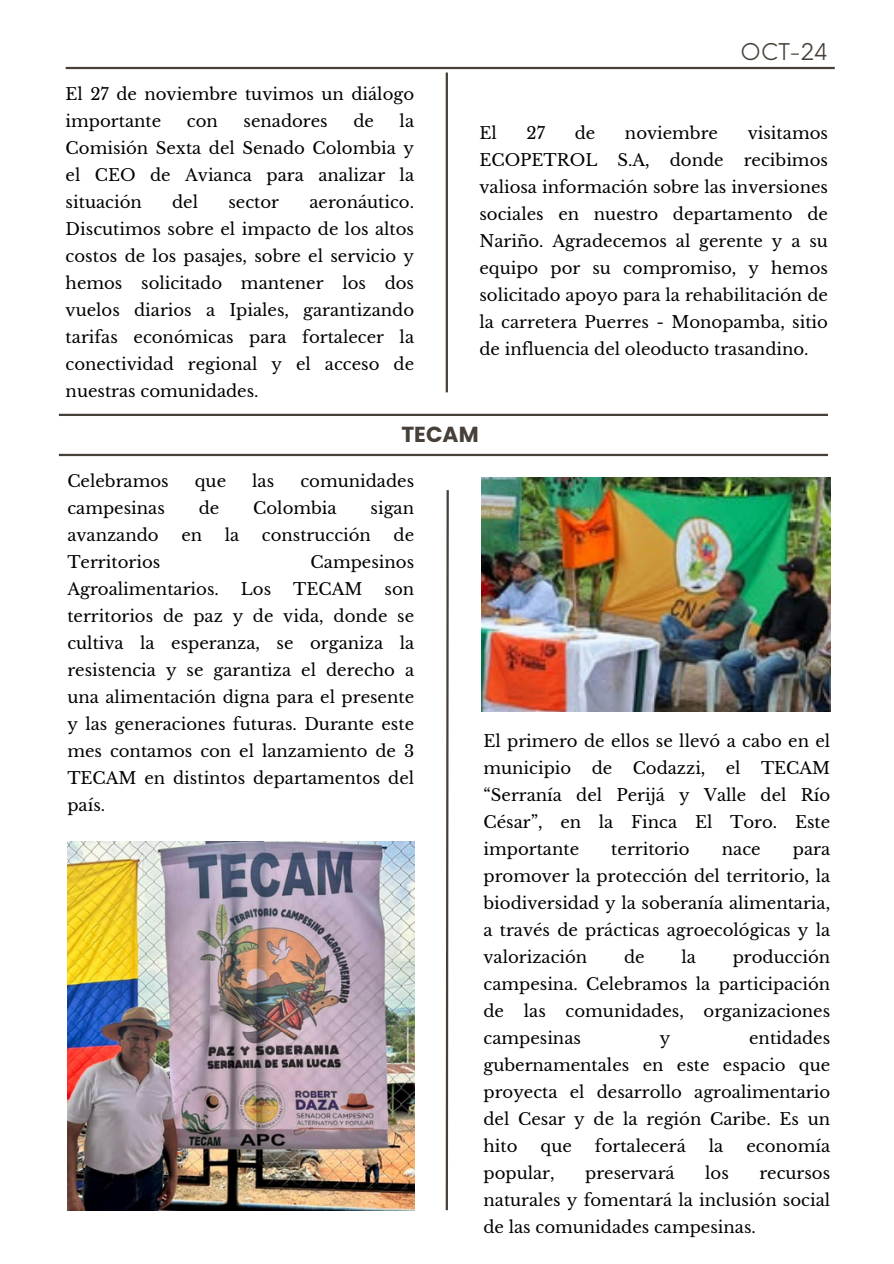
<style>
.page{position:relative;width:894px;height:1264px;background:#fff}
.page>*{position:absolute;margin:0;border:0;box-sizing:border-box;transform-origin:0 0}
.t1{font:22.5px "Neue Einstellung";color:#474038}
.t2{font:700 21.75px "Poppins";color:#474038}
.t3{font:16.5px/27px "Libre Baskerville";color:#000;text-align:justify}
</style>
<div class="page">
<hr style="left:445px;top:72px;width:3px;height:320px;background:#474038">
<hr style="left:66px;top:67px;width:768px;height:2px;background:#474038">
<hr style="left:59px;top:414px;width:768px;height:2px;background:#474038">
<hr style="left:59px;top:454px;width:768px;height:2px;background:#474038">
<img style="left:67px;top:841px;width:347px;height:369px">
<svg style="left:445px;top:490px;width:4px;height:721px"></svg>
<img style="left:481px;top:477px;width:349px;height:234px">
<h2 class="t3" style="left:66px;top:81px;width:350px">El 27 de noviembre tuvimos un diálogo importante</h2>
<h2 class="t3" style="left:66px;top:108px;width:350px;text-indent:334px">la Comisión Sexta del Senado Colombia y el CEO de Avianca para analizar la situación</h2>
<h2 class="t3" style="left:187px;top:108px;width:32px">con</h2>
<h2 class="t3" style="left:243px;top:108px;width:86px">senadores</h2>
<h2 class="t3" style="left:353px;top:108px;width:22px">de</h2>
<h2 class="t3" style="left:172px;top:189px;width:27px">del</h2>
<h2 class="t3" style="left:228px;top:189px;width:52px">sector</h2>
<h2 class="t3" style="left:66px;top:189px;width:350px;text-indent:244px">aeronáutico.<br>Discutimos sobre el impacto de los altos costos de los pasajes, sobre el servicio y hemos solicitado mantener los dos vuelos diarios a Ipiales, garantizando tarifas económicas para fortalecer la conectividad regional y el acceso de nuestras comunidades.</h2>
<p class="t1" style="left:740px;top:32px;width:89px">OCT-24</p>
<p class="t3" style="left:479px;top:120px;width:19px">El</p>
<p class="t3" style="left:526px;top:120px;width:20px">27</p>
<p class="t3" style="left:574px;top:120px;width:22px">de</p>
<p class="t3" style="left:624px;top:120px;width:95px">noviembre</p>
<p class="t3" style="left:479px;top:120px;width:350px;text-indent:268px">visitamos ECOPETROL S.A, donde recibimos valiosa información sobre las inversiones sociales en nuestro departamento de Nariño. Agradecemos al gerente y a su equipo por su compromiso, y hemos solicitado apoyo para la rehabilitación de la carretera Puerres - Monopamba, sitio de influencia del oleoducto trasandino.</p>
<p class="t2" style="left:401px;top:419px;width:79px">TECAM</p>
<p class="t3" style="left:67px;top:467px;width:103px">Celebramos</p>
<p class="t3" style="left:195px;top:467px;width:33px">que</p>
<p class="t3" style="left:252px;top:467px;width:23px">las</p>
<p class="t3" style="left:300px;top:467px;width:115px">comunidades</p>
<p class="t3" style="left:67px;top:494px;width:99px">campesinas</p>
<p class="t3" style="left:199px;top:494px;width:22px">de</p>
<p class="t3" style="left:253px;top:494px;width:85px">Colombia</p>
<p class="t3" style="left:370px;top:494px;width:45px">sigan</p>
<p class="t3" style="left:67px;top:521px;width:93px">avanzando</p>
<p class="t3" style="left:181px;top:521px;width:22px">en</p>
<p class="t3" style="left:225px;top:521px;width:16px">la</p>
<p class="t3" style="left:262px;top:521px;width:111px">construcción</p>
<p class="t3" style="left:393px;top:521px;width:22px">de</p>
<p class="t3" style="left:67px;top:548px;width:94px">Territorios</p>
<p class="t3" style="left:310px;top:548px;width:105px">Campesinos</p>
<p class="t3" style="left:67px;top:575px;width:153px">Agroalimentarios.</p>
<p class="t3" style="left:241px;top:575px;width:32px">Los</p>
<p class="t3" style="left:293px;top:575px;width:71px">TECAM</p>
<p class="t3" style="left:67px;top:575px;width:348px;text-indent:317px">son territorios de paz y de vida, donde se cultiva la esperanza, se organiza la resistencia y se garantiza el derecho a una alimentación digna para el presente y las generaciones futuras. Durante este mes contamos con el lanzamiento de 3<br>TECAM en distintos departamentos del país.</p>
<p class="t3" style="left:483px;top:728px;width:348px">El primero de ellos se llevó a cabo en el municipio de Codazzi, el TECAM “Serranía del Perijá y Valle del Río César”, en la Finca El Toro. Este importante</p>
<p class="t3" style="left:611px;top:836px;width:80px">territorio</p>
<p class="t3" style="left:721px;top:836px;width:40px">nace</p>
<p class="t3" style="left:483px;top:836px;width:348px;text-indent:309px">para promover la protección del territorio, la biodiversidad y la soberanía alimentaria, a través de prácticas agroecológicas y la valorización</p>
<p class="t3" style="left:483px;top:944px;width:348px;text-indent:249px">producción campesina. Celebramos la participación de las comunidades, organizaciones campesinas</p>
<p class="t3" style="left:624px;top:944px;width:22px">de</p>
<p class="t3" style="left:681px;top:944px;width:16px">la</p>
<p class="t3" style="left:483px;top:1025px;width:348px;text-indent:265px">entidades gubernamentales en este espacio que proyecta el desarrollo agroalimentario del Cesar y de la región Caribe. Es un hito</p>
<p class="t3" style="left:659px;top:1025px;width:12px">y</p>
<p class="t3" style="left:540px;top:1133px;width:33px">que</p>
<p class="t3" style="left:594px;top:1133px;width:92px">fortalecerá</p>
<p class="t3" style="left:708px;top:1133px;width:16px">la</p>
<p class="t3" style="left:746px;top:1133px;width:85px">economía</p>
<p class="t3" style="left:483px;top:1160px;width:73px">popular,</p>
<p class="t3" style="left:585px;top:1160px;width:91px">preservará</p>
<p class="t3" style="left:705px;top:1160px;width:25px">los</p>
<p class="t3" style="left:483px;top:1160px;width:348px;text-indent:276px">recursos naturales y fomentará la inclusión social de las comunidades campesinas.</p>
</div>
